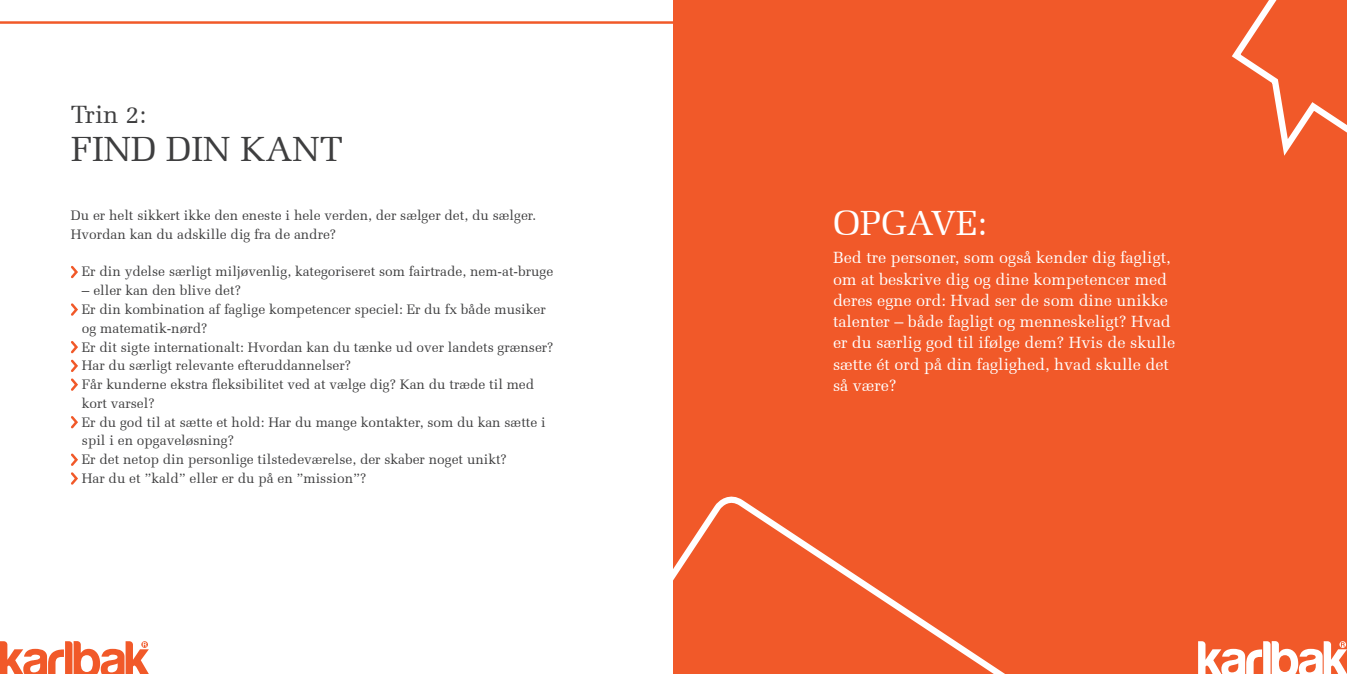
<style>
.page{position:relative;width:1347px;height:674px;background:#fff}
.page>*{position:absolute;margin:0;border:0;box-sizing:border-box;transform-origin:0 0}
.t1{font:35px "Melior";color:#3e3e3f}
.t2{font:35px "Melior";color:#fff}
.t3{font:25px "Melior";color:#3e3e3f}
.t4{font:16.25px/21.2px "Melior";color:#fff}
.t5{font:13.75px/18.8px "Melior";color:#3e3e3f}
</style>
<div class="page">
<div style="left:673px;top:0;width:673px;height:673px;background:#f15929"></div>
<svg style="left:1198px;top:641px;width:148px;height:32px"></svg>
<svg style="left:71px;top:265px;width:7px;height:14px"></svg>
<svg style="left:71px;top:303px;width:7px;height:13px"></svg>
<svg style="left:71px;top:341px;width:7px;height:50px"></svg>
<svg style="left:71px;top:416px;width:7px;height:13px"></svg>
<svg style="left:71px;top:453px;width:7px;height:32px"></svg>
<svg style="left:0;top:641px;width:149px;height:32px"></svg>
<svg style="left:673px;top:496px;width:331px;height:177px"></svg>
<svg style="left:1232px;top:0;width:114px;height:156px"></svg>
<h2 class="t3" style="left:71px;top:100px;width:77px">Trin 2:</h2>
<h1 class="t1" style="left:71px;top:128px;width:274px">FIND DIN KANT</h1>
<p class="t5" style="left:71px;top:206px;width:467px">Du er helt sikkert ikke den eneste i hele verden, der sælger det, du sælger.<br>Hvordan kan du adskille dig fra de andre?</p>
<p class="t5" style="left:82px;top:262px;width:473px">Er din ydelse særligt miljøvenlig, kategoriseret som fairtrade, nem-at-bruge</p>
<p class="t5" style="left:82px;top:281px;width:473px">– eller kan den blive det?<br>Er din kombination af faglige kompetencer speciel: Er du fx både musiker og matematik-nørd?<br>Er dit sigte internationalt: Hvordan kan du tænke ud over landets grænser?<br>Har du særligt relevante efteruddannelser?<br>Får kunderne ekstra fleksibilitet ved at vælge dig? Kan du træde til med kort varsel?<br>Er du god til at sætte et hold: Har du mange kontakter, som du kan sætte i spil i en opgaveløsning?<br>Er det netop din personlige tilstedeværelse, der skaber noget unikt?<br>Har du et ”kald” eller er du på en ”mission”?</p>
<h1 class="t2" style="left:833px;top:202px;width:156px">OPGAVE:</h1>
<p class="t4" style="left:833px;top:247px;width:344px">Bed tre personer, som også kender dig fagligt, om at beskrive dig og dine kompetencer med deres egne ord: Hvad ser de som dine unikke talenter – både fagligt og menneskeligt? Hvad er du særlig god til ifølge dem? Hvis de skulle sætte ét ord på din faglighed, hvad skulle det så være?</p>
</div>
